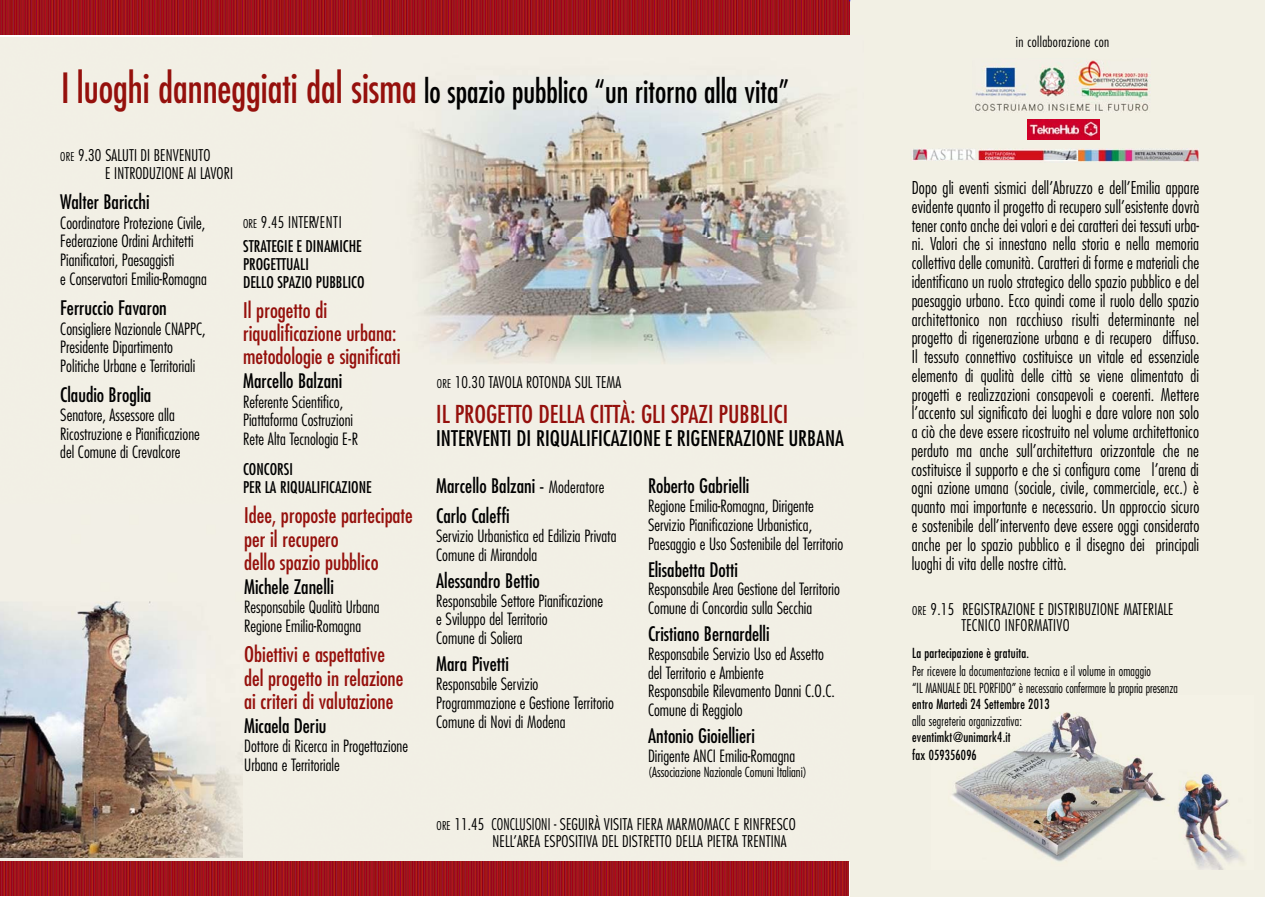
<style>
.page{position:relative;width:1265px;height:897px;background:#fff}
.page>*{position:absolute;margin:0;border:0;box-sizing:border-box;transform-origin:0 0}
.t1{font:condensed 31.5px "Futura";color:#000;scale:.95 1}
.t2{font:condensed 24px "Futura";color:#95100c}
.t3{font:condensed 21px/23.2px "Futura";color:#95100c}
.t4{font:condensed 21px "Futura";color:#000}
.t5{font:condensed 19.5px/30px "Futura";color:#000}
.t6{font:300 condensed 17.25px/18.8px "Futura";letter-spacing:.01em;color:#000;text-align:justify}
.t7{font:300 condensed 16.5px/18.8px "Futura";color:#000}
.t8{font:300 condensed 15.75px/18px "Futura";letter-spacing:.01em;color:#000}
.t9{font:condensed 15.75px/18px "Futura";color:#000}
.t10{font:300 condensed 14.25px "Futura";letter-spacing:.025em;color:#000}
.t11{font:300 condensed 13.5px/16.5px "Futura";color:#000;scale:.93 1}
.t12{font:condensed 13.5px/18px "Futura";letter-spacing:.02em;color:#000;scale:.93 1}
.t13{font:300 condensed 13.5px "Futura";color:#000}
.t14{font:300 condensed 13.5px "Futura";letter-spacing:.02em;color:#000;scale:.93 1}
.s1{font-size:40.5px;color:#95100c}
.s2{font-size:11.85px}
.s3{font-weight:300;font-size:11.85px}
.s4{font-weight:300}
.s5{font-weight:300;font-size:16.5px}
</style>
<div class="page">
<div style="left:0;top:38px;width:849px;height:856px;background:#f2efe5"></div>
<div style="left:850px;top:0;width:414px;height:896px;background:#f2f0e4"></div>
<img style="left:0;top:0;width:849px;height:34px">
<img style="left:372px;top:35px;width:491px;height:381px">
<svg style="left:0;top:860px;width:848px;height:34px;background:#a11921"></svg>
<img style="left:930px;top:695px;width:323px;height:174px">
<img style="left:0;top:504px;width:242px;height:353px">
<img style="left:1027px;top:119px;width:72px;height:21px">
<img style="left:910px;top:149px;width:65px;height:12px">
<img style="left:978px;top:148px;width:220px;height:13px">
<img style="left:978px;top:160px;width:99px;height:2px">
<img style="left:972px;top:59px;width:177px;height:54px">
<h1 class="t1" style="left:61px;top:77px;width:767px"><span class="s1">I luoghi danneggiati dal sisma</span> lo spazio pubblico “un ritorno alla vita”</h1>
<p class="t8" style="left:105px;top:147px;width:129px;text-indent:-45px"><span class="s2">O R E</span> 9.30 SALUTI D I B E N V E N U T O<br>E INTRODUZIONE A I L AV O R I</p>
<p class="t5" style="left:60px;top:188px;width:91px">Walter Baricchi</p>
<p class="t7" style="left:60px;top:214px;width:148px">Coordinatore Protezione Civile,<br>Federazione Ordini Architetti<br>Pianificatori, Paesaggisti<br>e Conservatori Emilia-Romagna</p>
<p class="t5" style="left:60px;top:294px;width:108px">Ferruccio Favaron</p>
<p class="t7" style="left:60px;top:320px;width:147px">Consigliere Nazionale CNAPPC,<br>Presidente Dipartimento<br>Politiche Urbane e Territoriali</p>
<p class="t5" style="left:60px;top:381px;width:92px">Claudio Broglia</p>
<p class="t7" style="left:60px;top:406px;width:141px">Senatore, Assessore alla<br>Ricostruzione e Pianificazione del Comune di Crevalcore</p>
<p class="t9" style="left:243px;top:211px;width:120px;line-height:24px"><span class="s3">O R E</span> <span class="s4">9.45 INTERV E N T I<br></span>STRATEGIE E DINAMICHE</p>
<p class="t9" style="left:243px;top:256px;width:123px">PROGETTUALI<br>DELLO SPAZIO PUBBLICO</p>
<p class="t3" style="left:243px;top:300px;width:159px">Il progetto di riqualificazione urbana: metodologie e significati</p>
<p class="t5" style="left:243px;top:367px;width:100px">Marcello Balzani</p>
<p class="t7" style="left:243px;top:393px;width:116px">Referente Scientifico,<br>Piattaforma Costruzioni<br>Rete Alta Tecnologia E-R</p>
<p class="t9" style="left:243px;top:461px;width:130px">CONCORSI<br>PER LA RIQUALIFICAZIONE</p>
<p class="t3" style="left:244px;top:505px;width:170px">Idee, proposte partecipate per il recupero<br>dello spazio pubblico</p>
<p class="t5" style="left:244px;top:573px;width:91px">Michele Zanelli</p>
<p class="t7" style="left:244px;top:599px;width:137px">Responsabile Qualità Urbana<br>Regione Emilia-Romagna</p>
<p class="t3" style="left:244px;top:644px;width:161px">Obiettivi e aspettative del progetto in relazione ai criteri di valutazione</p>
<p class="t5" style="left:244px;top:711px;width:84px">Micaela Deriu</p>
<p class="t7" style="left:244px;top:737px;width:165px">Dottore di Ricerca in Progettazione<br>Urbana e Territoriale</p>
<p class="t8" style="left:437px;top:374px;width:186px"><span class="s2">O R E</span> 1 0 .3 0 TAV O L A ROTONDA SUL T E M A</p>
<h2 class="t2" style="left:436px;top:403px;width:353px">IL PROGETTO DELLA CITTÀ: GLI SPAZI PUBBLICI</h2>
<p class="t4" style="left:436px;top:428px;width:409px">INTERVENTI DI RIQUALIFICAZIONE E RIGENERAZIONE URBANA</p>
<p class="t5" style="left:436px;top:472px;width:170px">Marcello Balzani - <span class="s5">M o d e ra to re<br></span>Carlo Caleffi</p>
<p class="t7" style="left:436px;top:527px;width:182px">Servizio Urbanistica ed Edilizia Privata<br>Comune di Mirandola</p>
<p class="t5" style="left:436px;top:567px;width:105px">Alessandro Bettio</p>
<p class="t7" style="left:436px;top:592px;width:168px">Responsabile Settore Pianificazione e Sviluppo del Territorio<br>Comune di Soliera</p>
<p class="t5" style="left:436px;top:650px;width:74px">Mara Pivetti</p>
<p class="t7" style="left:436px;top:675px;width:179px">Responsabile Servizio<br>Programmazione e Gestione Territorio<br>Comune di Novi di Modena</p>
<p class="t5" style="left:648px;top:472px;width:103px">Roberto Gabrielli</p>
<p class="t7" style="left:648px;top:497px;width:197px">Regione Emilia-Romagna, Dirigente<br>Servizio Pianificazione Urbanistica,<br>Paesaggio e Uso Sostenibile del Territorio</p>
<p class="t5" style="left:648px;top:555px;width:91px">Elisabetta Dotti</p>
<p class="t7" style="left:648px;top:581px;width:193px">Responsabile Area Gestione del Territorio<br>Comune di Concordia sulla Secchia</p>
<p class="t5" style="left:648px;top:620px;width:123px">Cristiano Bernardelli</p>
<p class="t7" style="left:648px;top:645px;width:188px">Responsabile Servizio Uso ed Assetto del Territorio e Ambiente<br>Responsabile Rilevamento Danni C.O.C.<br>Comune di Reggiolo</p>
<p class="t5" style="left:648px;top:722px;width:108px">Antonio Gioiellieri</p>
<p class="t7" style="left:648px;top:747px;width:149px">Dirigente ANCI Emilia-Romagna</p>
<p class="t13" style="left:648px;top:766px;width:160px">(Associazione Nazionale Comuni Italiani)</p>
<p class="t8" style="left:492px;top:816px;width:305px;line-height:16.5px;text-indent:-56px"><span class="s2">O R E</span> 1 1 .4 5 CONCLUSIONI - SEGUIRÀ VISITA FIERA MARMOMACC E RINFRESCO<br>N E L L’AREA ESPOSITIVA DEL DISTRETTO DELLA PIETRA TRENTINA</p>
<p class="t10" style="left:1015px;top:35px;width:95px">in collaborazione con</p>
<p class="t6" style="left:911px;top:179px;width:289px">Dopo gli eventi sismici dell’Abruzzo e dell’Emilia appare evidente quanto il progetto di recupero sull’esistente dovrà tener conto anche dei valori e dei caratteri dei tessuti urba&shy;ni. Valori che si innestano nella storia e nella memoria collettiva delle comunità. Caratteri di forme e materiali che identificano un ruolo strategico dello spazio pubblico e del paesaggio urbano. Ecco quindi come il ruolo dello spazio architettonico non racchiuso risulti determinante nel progetto di rigenerazione urbana e di recupero diffuso.<br>Il tessuto connettivo costituisce un vitale ed essenziale elemento di qualità delle città se viene alimentato di progetti e realizzazioni consapevoli e coerenti. Mettere l’accento sul significato dei luoghi e dare valore non solo a ciò che deve essere ricostruito nel volume architettonico perduto ma anche sull’architettura orizzontale che ne costituisce il supporto e che si configura come l’arena di ogni azione umana (sociale, civile, commerciale, ecc.) è quanto mai importante e necessario. Un approccio sicuro e sostenibile dell’intervento deve essere oggi considerato anche per lo spazio pubblico e il disegno dei principali luoghi di vita delle nostre città.</p>
<p class="t8" style="left:961px;top:601px;width:213px;line-height:16.4px;text-indent:-49px"><span class="s2">O R E</span> 9.15 R E G IS T R A Z IO N E E DISTRIBUZIONE MATERIALE<br>TECNICO INFORMATIVO</p>
<p class="t12" style="left:911px;top:644px;width:127px">La partecipazione è gratuita.</p>
<p class="t11" style="left:911px;top:663px;width:287px">Per ricevere la documentazione tecnica e il volume in omaggio<br>“IL MANUALE DEL PORFIDO” è necessario confermare la propria presenza</p>
<p class="t12" style="left:911px;top:696px;width:149px">entro Martedì 24 Settembre 2013</p>
<p class="t14" style="left:911px;top:714px;width:120px">alla segreteria organizzativa:</p>
<p class="t12" style="left:911px;top:729px;width:107px">eventimkt@unimark4.it fax 059356096</p>
</div>
